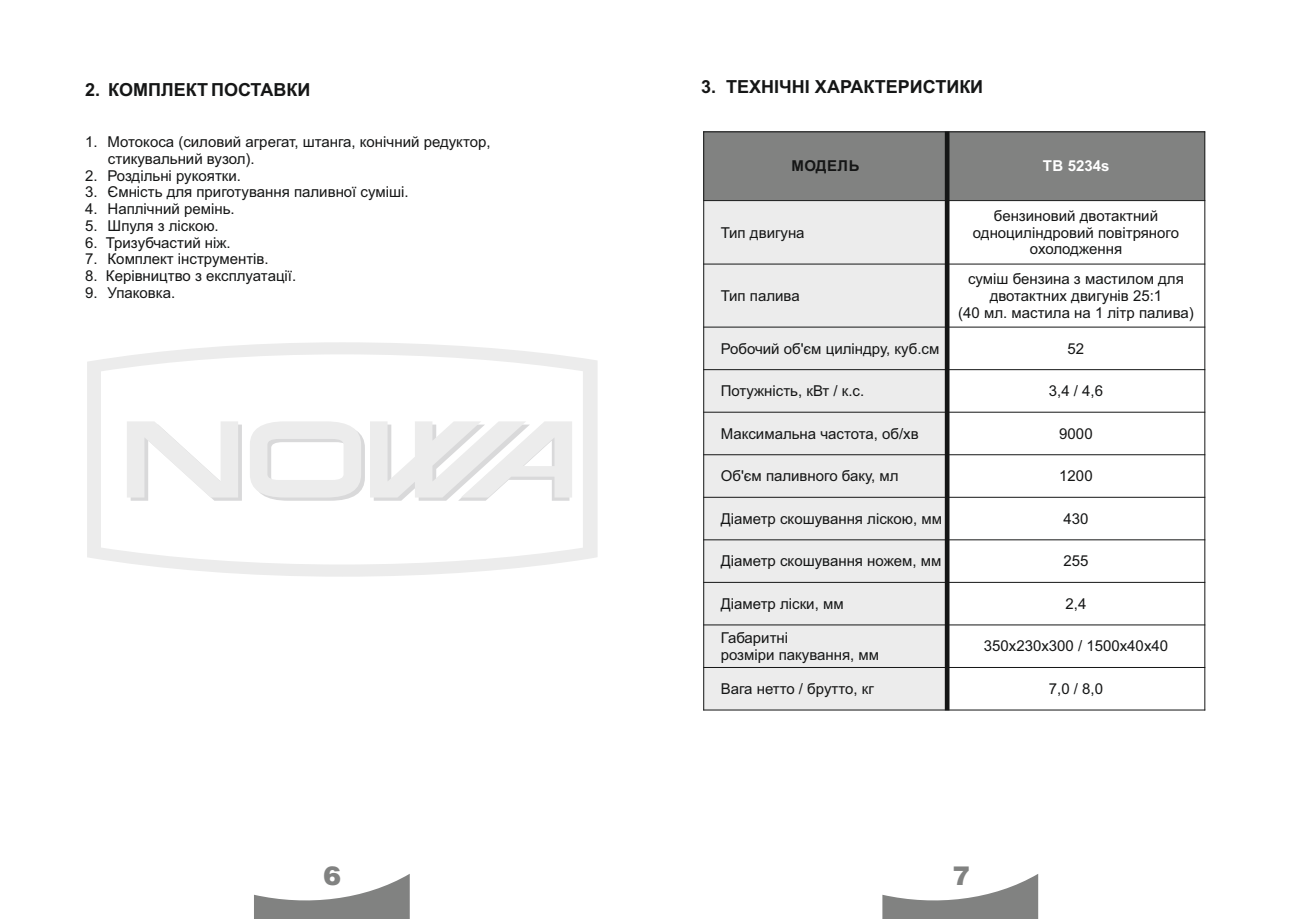
<style>
.page{position:relative;width:1289px;height:919px;background:#fff}
.page>*{position:absolute;margin:0;border:0;box-sizing:border-box;transform-origin:0 0}
.t1{font:900 26.25px "Helios";color:#818281}
.t2{font:700 18px "Arial";color:#151616}
.t3{font:15px/16.8px "Arial";color:#151616}
.t4{font:700 15px "Arial";color:#fff}
.t5{font:700 15px "Arial";letter-spacing:.035em;color:#151616}
</style>
<div class="page">
<svg style="left:87px;top:342px;width:510px;height:234px"></svg>
<svg style="left:127px;top:421px;width:115px;height:79px"></svg>
<svg style="left:250px;top:421px;width:322px;height:79px"></svg>
<svg style="left:254px;top:874px;width:156px;height:44px"></svg>
<svg style="left:882px;top:874px;width:156px;height:44px"></svg>
<div style="left:703px;top:132px;width:244px;height:68px;background:#818281"></div>
<div style="left:947px;top:132px;width:257px;height:68px;background:#818281"></div>
<div style="left:703px;top:200px;width:244px;height:64px;background:#ececec"></div>
<div style="left:703px;top:264px;width:244px;height:63px;background:#ececec"></div>
<div style="left:703px;top:327px;width:244px;height:42px;background:#ececec"></div>
<div style="left:703px;top:369px;width:244px;height:43px;background:#ececec"></div>
<div style="left:703px;top:412px;width:244px;height:42px;background:#ececec"></div>
<div style="left:703px;top:454px;width:244px;height:43px;background:#ececec"></div>
<div style="left:703px;top:497px;width:244px;height:43px;background:#ececec"></div>
<div style="left:703px;top:540px;width:244px;height:42px;background:#ececec"></div>
<div style="left:703px;top:582px;width:244px;height:43px;background:#ececec"></div>
<div style="left:703px;top:625px;width:244px;height:42px;background:#ececec"></div>
<div style="left:703px;top:667px;width:244px;height:43px;background:#ececec"></div>
<hr style="left:703px;top:131px;width:1px;height:579px;background:#151616">
<div style="left:944px;top:131px;width:5px;height:579px;background:#151616"></div>
<hr style="left:1204px;top:131px;width:1px;height:579px;background:#151616">
<hr style="left:703px;top:709px;width:502px;height:1px;background:#151616">
<hr style="left:703px;top:667px;width:502px;height:1px;background:#151616">
<hr style="left:703px;top:624px;width:502px;height:1px;background:#151616">
<hr style="left:703px;top:582px;width:502px;height:1px;background:#151616">
<hr style="left:703px;top:539px;width:502px;height:1px;background:#151616">
<hr style="left:703px;top:497px;width:502px;height:1px;background:#151616">
<hr style="left:703px;top:454px;width:502px;height:1px;background:#151616">
<hr style="left:703px;top:412px;width:502px;height:1px;background:#151616">
<hr style="left:703px;top:369px;width:502px;height:1px;background:#151616">
<hr style="left:703px;top:326px;width:502px;height:1px;background:#151616">
<hr style="left:703px;top:263px;width:502px;height:1px;background:#151616">
<hr style="left:703px;top:200px;width:502px;height:1px;background:#151616">
<hr style="left:703px;top:131px;width:502px;height:1px;background:#151616">
<p class="t2" style="left:85px;top:83px;width:227px">2. КОМПЛЕКТ ПОСТАВКИ</p>
<p class="t3" style="left:108px;top:135px;width:384px;text-indent:-23px">1. Мотокоса (силовий агрегат, штанга, конічний редуктор, стикувальний вузол).</p>
<p class="t3" style="left:85px;top:168px;width:157px">2. Роздільні рукоятки.</p>
<p class="t3" style="left:85px;top:185px;width:325px">3. Ємність для приготування паливної суміші.</p>
<p class="t3" style="left:85px;top:202px;width:151px">4. Наплічний ремінь.</p>
<p class="t3" style="left:85px;top:219px;width:135px">5. Шпуля з ліскою.</p>
<p class="t3" style="left:85px;top:235px;width:147px">6. Тризубчастий ніж.</p>
<p class="t3" style="left:85px;top:252px;width:185px">7. Комплект інструментів.</p>
<p class="t3" style="left:85px;top:269px;width:213px">8. Керівництво з експлуатації.</p>
<p class="t3" style="left:85px;top:286px;width:92px">9. Упаковка.</p>
<p class="t2" style="left:701px;top:80px;width:283px">3. ТЕХНІЧНІ ХАРАКТЕРИСТИКИ</p>
<p class="t5" style="left:791px;top:160px;width:70px">МОДЕЛЬ</p>
<p class="t4" style="left:1042px;top:160px;width:68px">TB 5234s</p>
<p class="t3" style="left:720px;top:225px;width:85px">Тип двигуна</p>
<p class="t3" style="left:720px;top:288px;width:80px">Тип палива</p>
<p class="t3" style="left:972px;top:208px;width:208px;text-align:center">бензиновий двотактний одноциліндровий повітряного охолодження</p>
<p class="t3" style="left:958px;top:272px;width:237px;text-align:center">суміш бензина з мастилом для двотактних двигунів 25:1<br>(40 мл. мастила на 1 літр палива)</p>
<p class="t3" style="left:720px;top:341px;width:220px">Робочий об'єм циліндру, куб.см</p>
<p class="t3" style="left:1067px;top:341px;width:18px">52</p>
<p class="t3" style="left:720px;top:384px;width:145px">Потужність, кВт / к.с.</p>
<p class="t3" style="left:1048px;top:384px;width:56px">3,4 / 4,6</p>
<p class="t3" style="left:720px;top:426px;width:199px">Максимальна частота, об/хв</p>
<p class="t3" style="left:1059px;top:426px;width:35px">9000</p>
<p class="t3" style="left:720px;top:469px;width:179px">Об'єм паливного баку, мл</p>
<p class="t3" style="left:1059px;top:469px;width:35px">1200</p>
<p class="t3" style="left:720px;top:511px;width:223px">Діаметр скошування ліскою, мм</p>
<p class="t3" style="left:1063px;top:511px;width:27px">430</p>
<p class="t3" style="left:720px;top:554px;width:222px">Діаметр скошування ножем, мм</p>
<p class="t3" style="left:1063px;top:554px;width:27px">255</p>
<p class="t3" style="left:720px;top:596px;width:124px">Діаметр ліски, мм</p>
<p class="t3" style="left:1065px;top:596px;width:22px">2,4</p>
<p class="t3" style="left:720px;top:630px;width:160px">Габаритні<br>розміри пакування, мм</p>
<p class="t3" style="left:983px;top:639px;width:186px">350х230х300 / 1500х40х40</p>
<p class="t3" style="left:720px;top:681px;width:155px">Вага нетто / брутто, кг</p>
<p class="t3" style="left:1048px;top:681px;width:56px">7,0 / 8,0</p>
<h1 class="t1" style="left:323px;top:863px;width:19px">6</h1>
<h1 class="t1" style="left:952px;top:863px;width:19px">7</h1>
</div>
